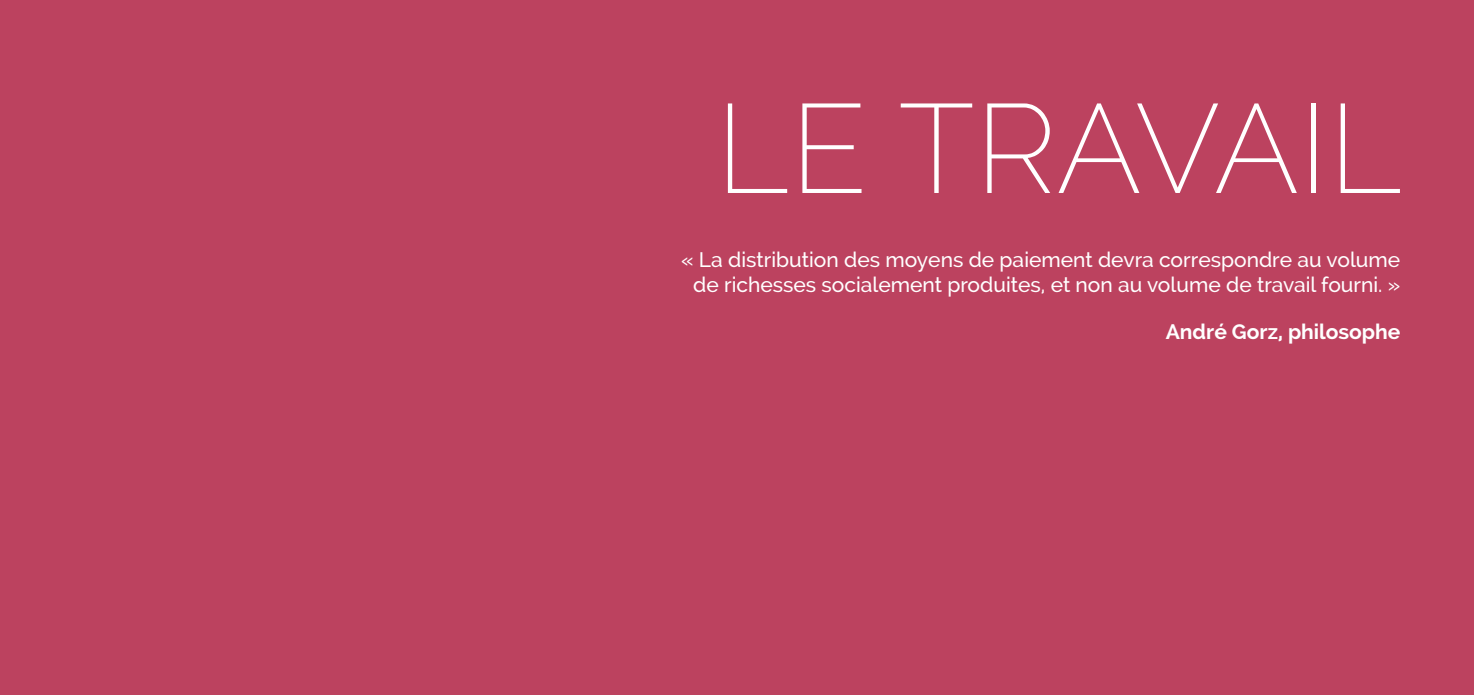
<style>
.page{position:relative;width:1474px;height:695px;background:#fff}
.page>*{position:absolute;margin:0;border:0;box-sizing:border-box;transform-origin:0 0}
.t1{font:200 126px "Raleway";color:#fff}
.t2{font:500 21px/25.2px "Raleway";color:#fff;text-align:center}
.t3{font:700 21px "Raleway";color:#fff}
</style>
<div class="page">
<div style="left:0;top:0;width:1473px;height:694px;background:#bc425f"></div>
<h1 class="t1" style="left:715px;top:75px;width:688px">LE TRAVAIL</h1>
<p class="t2" style="left:681px;top:247px;width:721px">« La distribution des moyens de paiement devra correspondre au volume de richesses socialement produites, et non au volume de travail fourni. »</p>
<p class="t3" style="left:1165px;top:319px;width:236px">André Gorz, philosophe</p>
</div>
